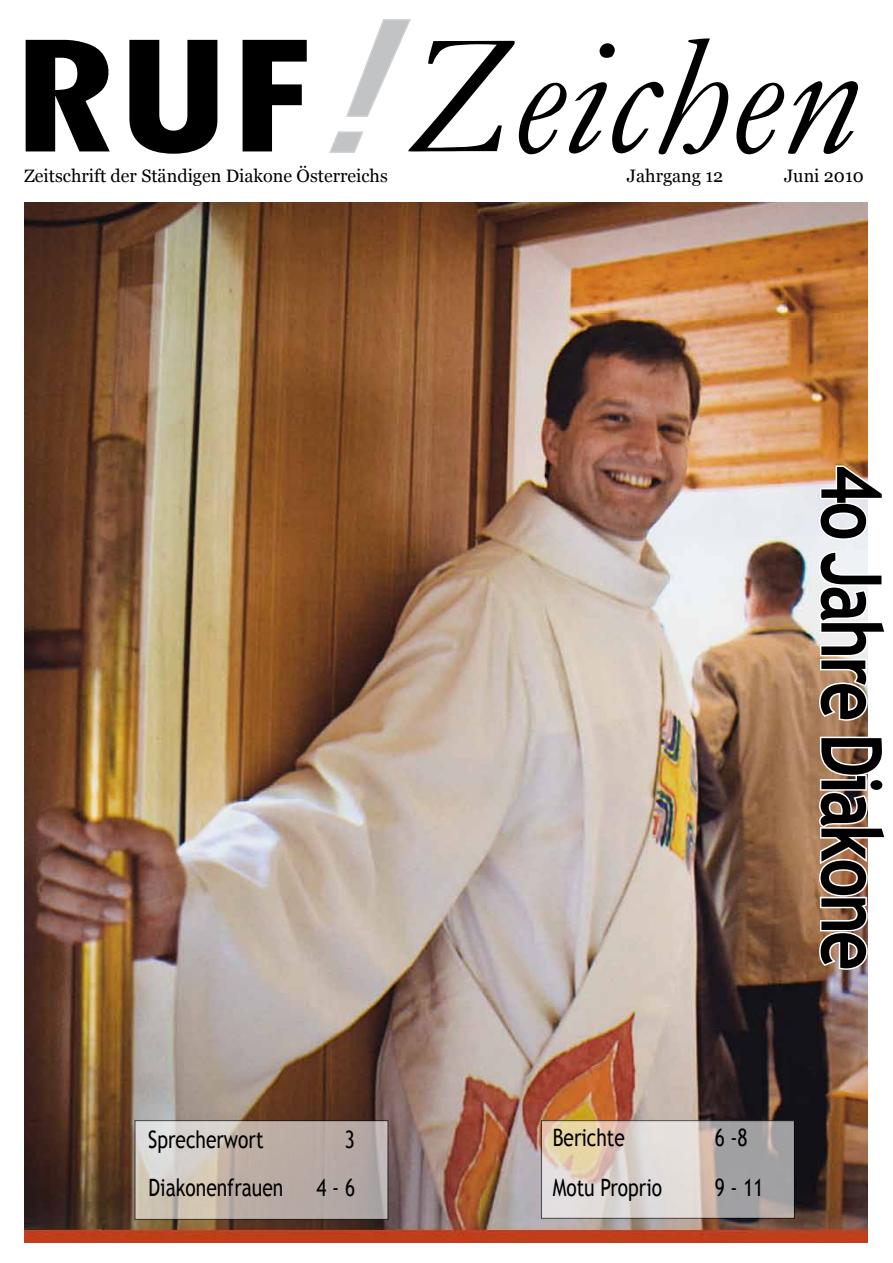
<style>
.page{position:relative;width:893px;height:1263px;background:#fff}
.page>*{position:absolute;margin:0;border:0;box-sizing:border-box;transform-origin:0 0}
.t1{font:italic 174px "Garamond";color:#000}
.t2{font:700 84px "Trebuchet MS";letter-spacing:-.05em;color:#000;scale:.82 1}
.t3{font:24px "Trebuchet MS";color:#000;scale:.8 1}
.t4{font:18px "Georgia";color:#000}
.s1{font-family:"Tw Cen";font-weight:700;font-style:normal;font-stretch:condensed;font-size:183px}
.s2{font-family:"Verdana";font-size:180px;color:#c2c3c4}
</style>
<div class="page">
<img style="left:24px;top:203px;width:843px;height:1039px">
<svg style="left:818px;top:464px;width:50px;height:77px"></svg>
<svg style="left:817px;top:550px;width:51px;height:172px"></svg>
<svg style="left:817px;top:735px;width:51px;height:236px"></svg>
<svg style="left:329px;top:19px;width:82px;height:134px"></svg>
<svg style="left:543px;top:1123px;width:249px;height:93px"></svg>
<svg style="left:137px;top:1123px;width:249px;height:94px;fill:#bcada5"></svg>
<h1 class="t1" style="left:10px;top:-21px;width:848px"><span class="s1">RUF</span><span class="s2">!</span>Zeichen</h1>
<p class="t4" style="left:24px;top:165px;width:365px">Zeitschrift der Ständigen Diakone Österreichs</p>
<p class="t4" style="left:627px;top:165px;width:98px">Jahrgang 12</p>
<p class="t4" style="left:784px;top:165px;width:81px">Juni 2010</p>
<h2 class="t2" style="left:904px;top:465px;width:618px;rotate:90deg">4o Jahre Diakone</h2>
<h3 class="t3" style="left:148px;top:1125px;width:146px">Sprecherwort</h3>
<h3 class="t3" style="left:345px;top:1125px;width:14px">3</h3>
<h3 class="t3" style="left:553px;top:1123px;width:92px">Berichte</h3>
<h3 class="t3" style="left:715px;top:1123px;width:43px">6 -8</h3>
<h3 class="t3" style="left:149px;top:1173px;width:170px">Diakonenfrauen</h3>
<h3 class="t3" style="left:316px;top:1173px;width:50px">4-6</h3>
<h3 class="t3" style="left:553px;top:1173px;width:138px">Motu Proprio</h3>
<h3 class="t3" style="left:715px;top:1173px;width:62px">9-11</h3>
</div>
